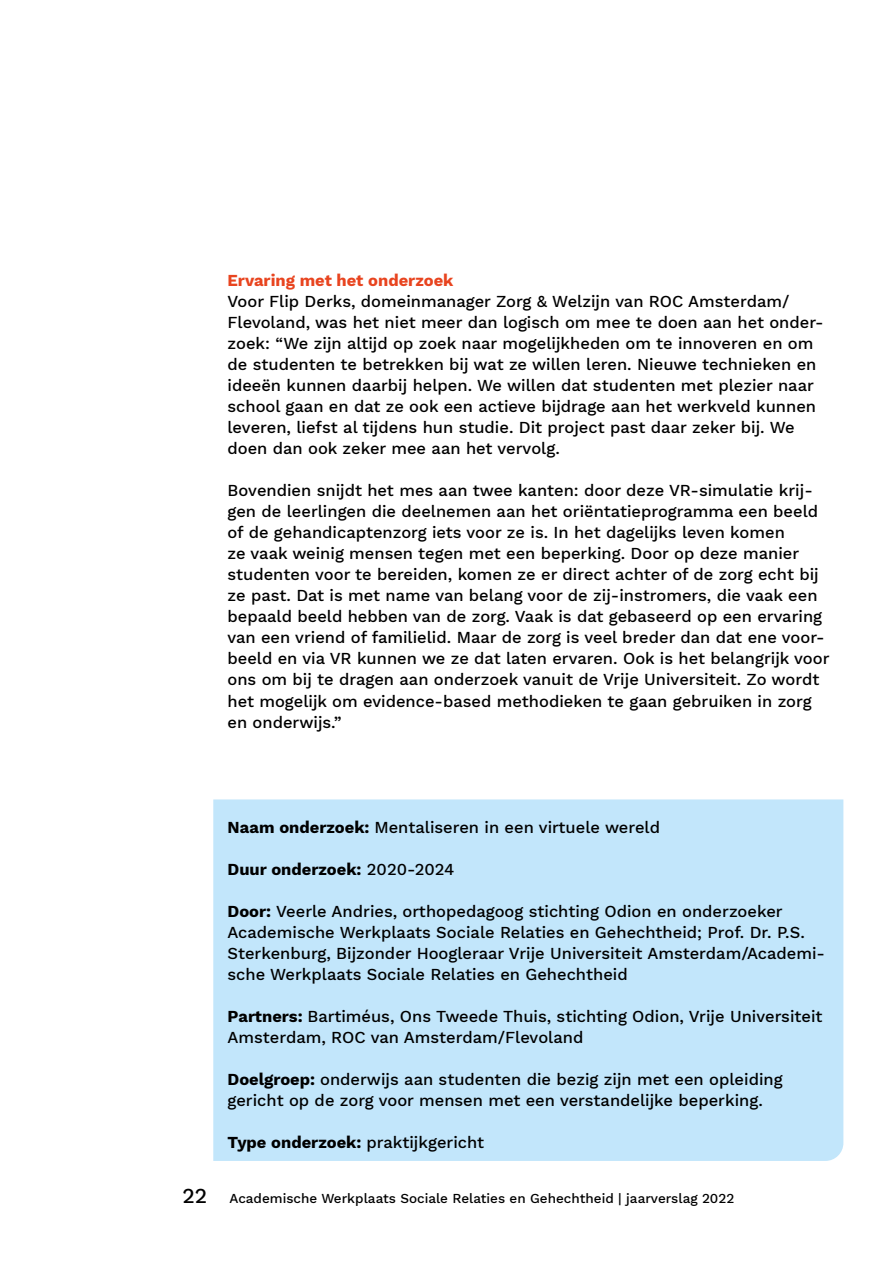
<style>
.page{position:relative;width:893px;height:1263px;background:#fff}
.page>*{position:absolute;margin:0;border:0;box-sizing:border-box;transform-origin:0 0}
.t1{font:500 16.5px/21px "Work Sans";color:#000}
.t2{font:700 16.5px "Work Sans";color:#e8441f}
.t3{font:700 16.5px "Work Sans";color:#000}
.t4{font:500 13.5px "Work Sans";color:#000}
.s1{font-weight:700}
.s2{font-weight:500}
.s3{font-size:21px}
</style>
<div class="page">
<div style="left:213px;top:799px;width:630px;height:362px;background:#c2e6fb"></div>
<p class="t2" style="left:227px;top:268px;width:228px">Ervaring met het onderzoek</p>
<p class="t1" style="left:227px;top:291px;width:598px">Voor Flip Derks, domeinmanager Zorg &amp; Welzijn van ROC Amsterdam/ Flevoland, was het niet meer dan logisch om mee te doen aan het onder&shy;zoek: “We zijn altijd op zoek naar mogelijkheden om te innoveren en om de studenten te betrekken bij wat ze willen leren. Nieuwe technieken en ideeën kunnen daarbij helpen. We willen dat studenten met plezier naar school gaan en dat ze ook een actieve bijdrage aan het werkveld kunnen leveren, liefst al tijdens hun studie. Dit project past daar zeker bij. We doen dan ook zeker mee aan het vervolg.</p>
<p class="t1" style="left:227px;top:480px;width:603px">Bovendien snijdt het mes aan twee kanten: door deze VR-simulatie krij&shy;gen de leerlingen die deelnemen aan het oriëntatieprogramma een beeld of de gehandicaptenzorg iets voor ze is. In het dagelijks leven komen<br>ze vaak weinig mensen tegen met een beperking. Door op deze manier studenten voor te bereiden, komen ze er direct achter of de zorg echt bij ze past. Dat is met name van belang voor de zij-instromers, die vaak een bepaald beeld hebben van de zorg. Vaak is dat gebaseerd op een ervaring van een vriend of familielid. Maar de zorg is veel breder dan dat ene voor&shy;beeld en via VR kunnen we ze dat laten ervaren. Ook is het belangrijk voor ons om bij te dragen aan onderzoek vanuit de Vrije Universiteit. Zo wordt het mogelijk om evidence-based methodieken te gaan gebruiken in zorg en onderwijs.”</p>
<p class="t1" style="left:227px;top:816px;width:434px"><span class="s1">Naam onderzoek:</span> Mentaliseren in een virtuele wereld</p>
<p class="t3" style="left:227px;top:856px;width:228px">Duur onderzoek: <span class="s2">2020-2024</span></p>
<p class="t1" style="left:227px;top:900px;width:557px"><span class="s1">Door:</span> Veerle Andries, orthopedagoog stichting Odion en onderzoeker</p>
<p class="t1" style="left:227px;top:921px;width:599px">Academische Werkplaats Sociale Relaties en Gehechtheid; Prof. Dr. P.S.<br>Sterkenburg, Bijzonder Hoogleraar Vrije Universiteit Amsterdam/Academi&shy;sche Werkplaats Sociale Relaties en Gehechtheid</p>
<p class="t1" style="left:227px;top:1005px;width:597px"><span class="s1">Partners:</span> Bartiméus, Ons Tweede Thuis, stichting Odion, Vrije Universiteit<br>Amsterdam, ROC van Amsterdam/Flevoland</p>
<p class="t1" style="left:227px;top:1068px;width:557px"><span class="s1">Doelgroep:</span> onderwijs aan studenten die bezig zijn met een opleiding</p>
<p class="t1" style="left:227px;top:1089px;width:537px">gericht op de zorg voor mensen met een verstandelijke beperking.</p>
<p class="t1" style="left:227px;top:1131px;width:258px"><span class="s1">Type onderzoek:</span> praktijkgericht</p>
<p class="t4" style="left:182px;top:1188px;width:553px"><span class="s3">22</span> Academische Werkplaats Sociale Relaties en Gehechtheid | jaarverslag 2022</p>
</div>
